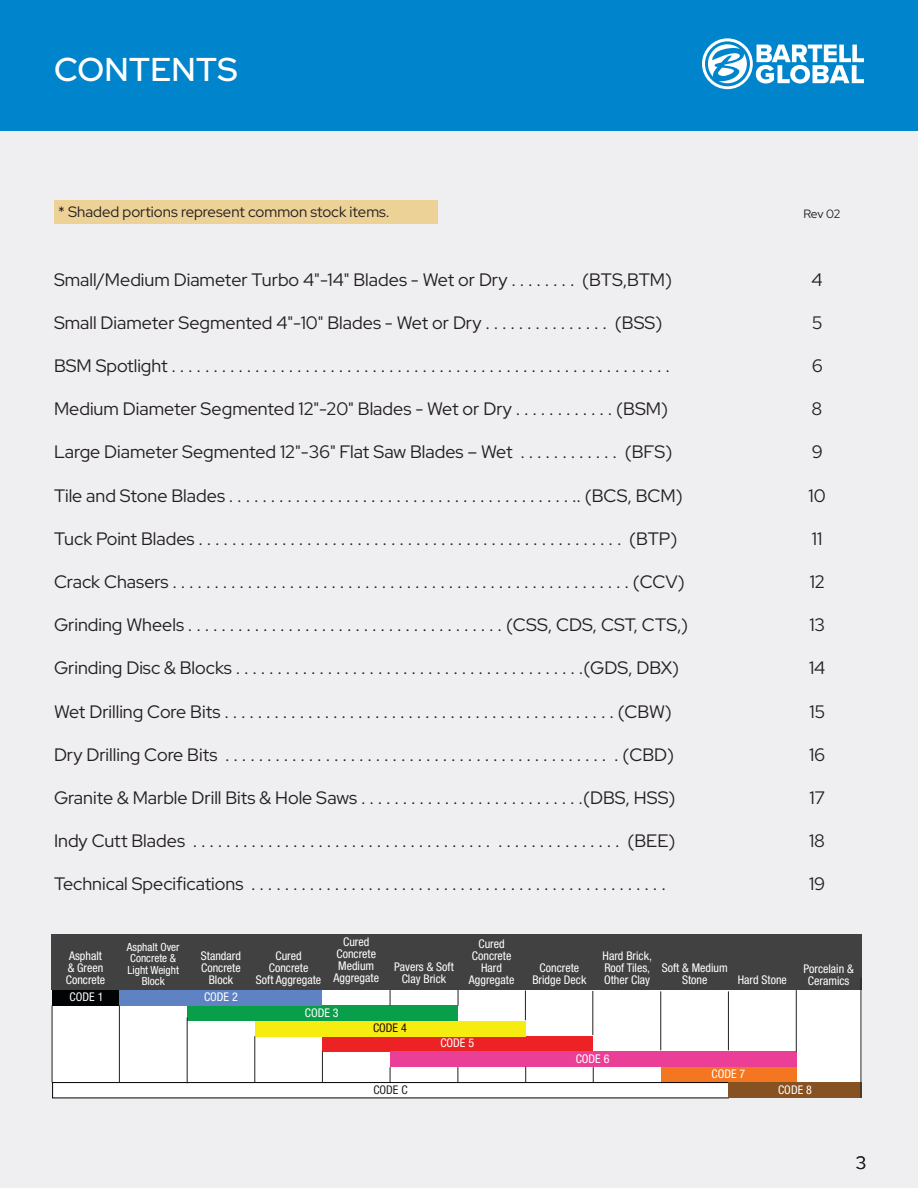
<style>
.page{position:relative;width:918px;height:1188px;background:#fff}
.page>*{position:absolute;margin:0;border:0;box-sizing:border-box;transform-origin:0 0}
.Main_Header{font:600 33px "Red Hat Display";letter-spacing:.01em;color:#fff}
.t1{font:18px "Red Hat Display";color:#231f20}
.t2{font:15px "Red Hat Display";color:#231f20}
.Body_Text{font:condensed 12px/12px "Helvetica Neue LT Std";color:#fff;text-align:center}
.t3{font:12px "Red Hat Display";color:#231f20}
.Body_Text-2{font:condensed 12px "Helvetica Neue LT Std";color:#231f20}
.Body_Text-3{font:condensed 12px "Helvetica Neue LT Std";color:#230e10}
.Body_Text-4{font:condensed 11.25px "Helvetica Neue LT Std";color:#fff}
</style>
<div class="page">
<div style="left:0;top:102px;width:918px;height:1086px;background:#efeef0"></div>
<div style="left:0;top:0;width:918px;height:131px;background:#0085cc"></div>
<div style="left:54px;top:200px;width:383px;height:23px;background:#edd297"></div>
<div style="left:52px;top:984px;width:809px;height:114px;background:#fff"></div>
<div style="left:52px;top:934px;width:810px;height:56px;background:#414142"></div>
<div style="left:187px;top:1005px;width:271px;height:16px;background:#099f4a"></div>
<div style="left:52px;top:990px;width:68px;height:15px;background:#020304"></div>
<div style="left:322px;top:1036px;width:271px;height:16px;background:#ed2224"></div>
<div style="left:661px;top:1067px;width:135px;height:16px;background:#f47621"></div>
<div style="left:52px;top:1082px;width:677px;height:16px;background:#fff;border:1px solid #020304"></div>
<div style="left:119px;top:990px;width:203px;height:15px;background:#5e82c2"></div>
<div style="left:255px;top:1021px;width:271px;height:15px;background:#f7ec0f"></div>
<div style="left:390px;top:1052px;width:406px;height:15px;background:#eb3e96"></div>
<div style="left:729px;top:1083px;width:133px;height:15px;background:#875221"></div>
<hr style="left:119px;top:1005px;width:1px;height:78px;background:#231f20">
<hr style="left:52px;top:1005px;width:1px;height:78px;background:#231f20">
<hr style="left:187px;top:1018px;width:1px;height:65px;background:#231f20">
<hr style="left:255px;top:1036px;width:1px;height:47px;background:#231f20">
<hr style="left:322px;top:1051px;width:1px;height:32px;background:#231f20">
<svg style="left:390px;top:1067px;width:1px;height:16px"></svg>
<svg style="left:390px;top:990px;width:1px;height:15px"></svg>
<svg style="left:458px;top:990px;width:1px;height:16px"></svg>
<hr style="left:525px;top:990px;width:1px;height:30px;background:#231f20">
<hr style="left:593px;top:991px;width:1px;height:44px;background:#231f20">
<hr style="left:660px;top:991px;width:1px;height:59px;background:#231f20">
<hr style="left:728px;top:991px;width:1px;height:59px;background:#231f20">
<hr style="left:796px;top:990px;width:1px;height:62px;background:#231f20">
<hr style="left:861px;top:978px;width:1px;height:120px;background:#231f20">
<svg style="left:458px;top:1067px;width:1px;height:16px"></svg>
<svg style="left:525px;top:1067px;width:1px;height:16px"></svg>
<svg style="left:593px;top:1067px;width:1px;height:16px"></svg>
<svg style="left:702px;top:38px;width:162px;height:51px"></svg>
<p class="Main_Header" style="left:54px;top:48px;width:185px">CONTENTS</p>
<p class="t2" style="left:58px;top:202px;width:333px">* Shaded portions represent common stock items.</p>
<p class="t3" style="left:804px;top:206px;width:38px">Rev 02</p>
<p class="t1" style="left:54px;top:268px;width:620px">Small/Medium Diameter Turbo 4"-14" Blades - Wet or Dry . . . . . . . . (BTS,BTM)</p>
<p class="t1" style="left:54px;top:311px;width:610px">Small Diameter Segmented 4"-10" Blades - Wet or Dry . . . . . . . . . . . . . . . (BSS)</p>
<p class="t1" style="left:54px;top:354px;width:617px">BSM Spotlight . . . . . . . . . . . . . . . . . . . . . . . . . . . . . . . . . . . . . . . . . . . . . . . . . . . . . . . . . . . .</p>
<p class="t1" style="left:54px;top:397px;width:616px">Medium Diameter Segmented 12"-20" Blades - Wet or Dry . . . . . . . . . . . . (BSM)</p>
<p class="t1" style="left:54px;top:440px;width:620px">Large Diameter Segmented 12"-36" Flat Saw Blades – Wet . . . . . . . . . . . . (BFS)</p>
<p class="t1" style="left:54px;top:484px;width:630px">Tile and Stone Blades . . . . . . . . . . . . . . . . . . . . . . . . . . . . . . . . . . . . . . . . . .. (BCS, BCM)</p>
<p class="t1" style="left:54px;top:527px;width:625px">Tuck Point Blades . . . . . . . . . . . . . . . . . . . . . . . . . . . . . . . . . . . . . . . . . . . . . . . . . . . (BTP)</p>
<p class="t1" style="left:54px;top:570px;width:632px">Crack Chasers . . . . . . . . . . . . . . . . . . . . . . . . . . . . . . . . . . . . . . . . . . . . . . . . . . . . . . . (CCV)</p>
<p class="t1" style="left:54px;top:613px;width:636px">Grinding Wheels . . . . . . . . . . . . . . . . . . . . . . . . . . . . . . . . . . . . . . (CSS, CDS, CST, CTS,)</p>
<p class="t1" style="left:54px;top:656px;width:627px">Grinding Disc &amp; Blocks . . . . . . . . . . . . . . . . . . . . . . . . . . . . . . . . . . . . . . . . . .(GDS, DBX)</p>
<p class="t1" style="left:54px;top:700px;width:619px">Wet Drilling Core Bits . . . . . . . . . . . . . . . . . . . . . . . . . . . . . . . . . . . . . . . . . . . . . . . (CBW)</p>
<p class="t1" style="left:54px;top:743px;width:622px">Dry Drilling Core Bits . . . . . . . . . . . . . . . . . . . . . . . . . . . . . . . . . . . . . . . . . . . . . . . (CBD)</p>
<p class="t1" style="left:54px;top:786px;width:623px">Granite &amp; Marble Drill Bits &amp; Hole Saws . . . . . . . . . . . . . . . . . . . . . . . . . . .(DBS, HSS)</p>
<p class="t1" style="left:54px;top:829px;width:623px">Indy Cutt Blades . . . . . . . . . . . . . . . . . . . . . . . . . . . . . . . . . . . . . . . . . . . . . . . . . . . (BEE)</p>
<p class="t1" style="left:54px;top:872px;width:613px">Technical Specifications . . . . . . . . . . . . . . . . . . . . . . . . . . . . . . . . . . . . . . . . . . . . . . . . . .</p>
<p class="t1" style="left:812px;top:268px;width:13px">4</p>
<p class="t1" style="left:812px;top:311px;width:12px">5</p>
<p class="t1" style="left:812px;top:354px;width:13px">6</p>
<p class="t1" style="left:812px;top:397px;width:13px">8</p>
<p class="t1" style="left:812px;top:440px;width:13px">9</p>
<p class="t1" style="left:809px;top:484px;width:19px">10</p>
<p class="t1" style="left:812px;top:527px;width:12px">11</p>
<p class="t1" style="left:810px;top:570px;width:16px">12</p>
<p class="t1" style="left:809px;top:613px;width:17px">13</p>
<p class="t1" style="left:809px;top:656px;width:18px">14</p>
<p class="t1" style="left:809px;top:700px;width:17px">15</p>
<p class="t1" style="left:809px;top:743px;width:18px">16</p>
<p class="t1" style="left:810px;top:786px;width:17px">17</p>
<p class="t1" style="left:809px;top:829px;width:18px">18</p>
<p class="t1" style="left:809px;top:872px;width:18px">19</p>
<p class="Body_Text" style="left:68px;top:949px;width:37px;text-align:left">Asphalt &amp; Green</p>
<p class="Body_Text" style="left:66px;top:973px;width:41px">Concrete</p>
<p class="Body_Text" style="left:70px;top:991px;width:35px">CODE 1</p>
<p class="Body_Text-4" style="left:127px;top:941px;width:54px">Asphalt Over</p>
<p class="Body_Text-4" style="left:130px;top:952px;width:48px">Concrete &amp;</p>
<p class="Body_Text-4" style="left:128px;top:963px;width:53px">Light Weight</p>
<p class="Body_Text-4" style="left:142px;top:974px;width:24px">Block</p>
<p class="Body_Text" style="left:201px;top:949px;width:41px">Standard</p>
<p class="Body_Text" style="left:201px;top:961px;width:41px">Concrete</p>
<p class="Body_Text" style="left:209px;top:973px;width:26px">Block</p>
<p class="Body_Text" style="left:204px;top:991px;width:35px">CODE 2</p>
<p class="Body_Text" style="left:269px;top:949px;width:41px">Cured<br>Concrete</p>
<p class="Body_Text" style="left:256px;top:973px;width:67px">Soft Aggregate</p>
<p class="Body_Text" style="left:337px;top:935px;width:41px">Cured<br>Concrete</p>
<p class="Body_Text" style="left:334px;top:959px;width:47px">Medium<br>Aggregate</p>
<p class="Body_Text" style="left:394px;top:961px;width:61px">Pavers &amp; Soft</p>
<p class="Body_Text" style="left:402px;top:973px;width:46px">Clay Brick</p>
<p class="Body_Text" style="left:305px;top:1006px;width:35px">CODE 3</p>
<p class="Body_Text-3" style="left:373px;top:1021px;width:35px">CODE 4</p>
<p class="Body_Text" style="left:472px;top:938px;width:41px">Cured<br>Concrete</p>
<p class="Body_Text" style="left:469px;top:962px;width:47px">Hard<br>Aggregate</p>
<p class="Body_Text" style="left:532px;top:962px;width:55px">Concrete<br>Bridge Deck</p>
<p class="Body_Text" style="left:440px;top:1037px;width:35px">CODE 5</p>
<p class="Body_Text" style="left:603px;top:949px;width:51px;text-align:left">Hard Brick,<br>Roof Tiles,<br>Other Clay</p>
<p class="Body_Text" style="left:576px;top:1053px;width:35px">CODE 6</p>
<p class="Body_Text" style="left:662px;top:962px;width:67px">Soft &amp; Medium<br>Stone</p>
<p class="Body_Text" style="left:738px;top:974px;width:51px">Hard Stone</p>
<p class="Body_Text" style="left:804px;top:962px;width:52px">Porcelain &amp;<br>Ceramics</p>
<p class="Body_Text-2" style="left:373px;top:1083px;width:36px">CODE C</p>
<p class="Body_Text" style="left:712px;top:1068px;width:35px">CODE 7</p>
<p class="Body_Text" style="left:778px;top:1083px;width:35px">CODE 8</p>
<p class="t1" style="left:856px;top:1151px;width:12px">3</p>
</div>
